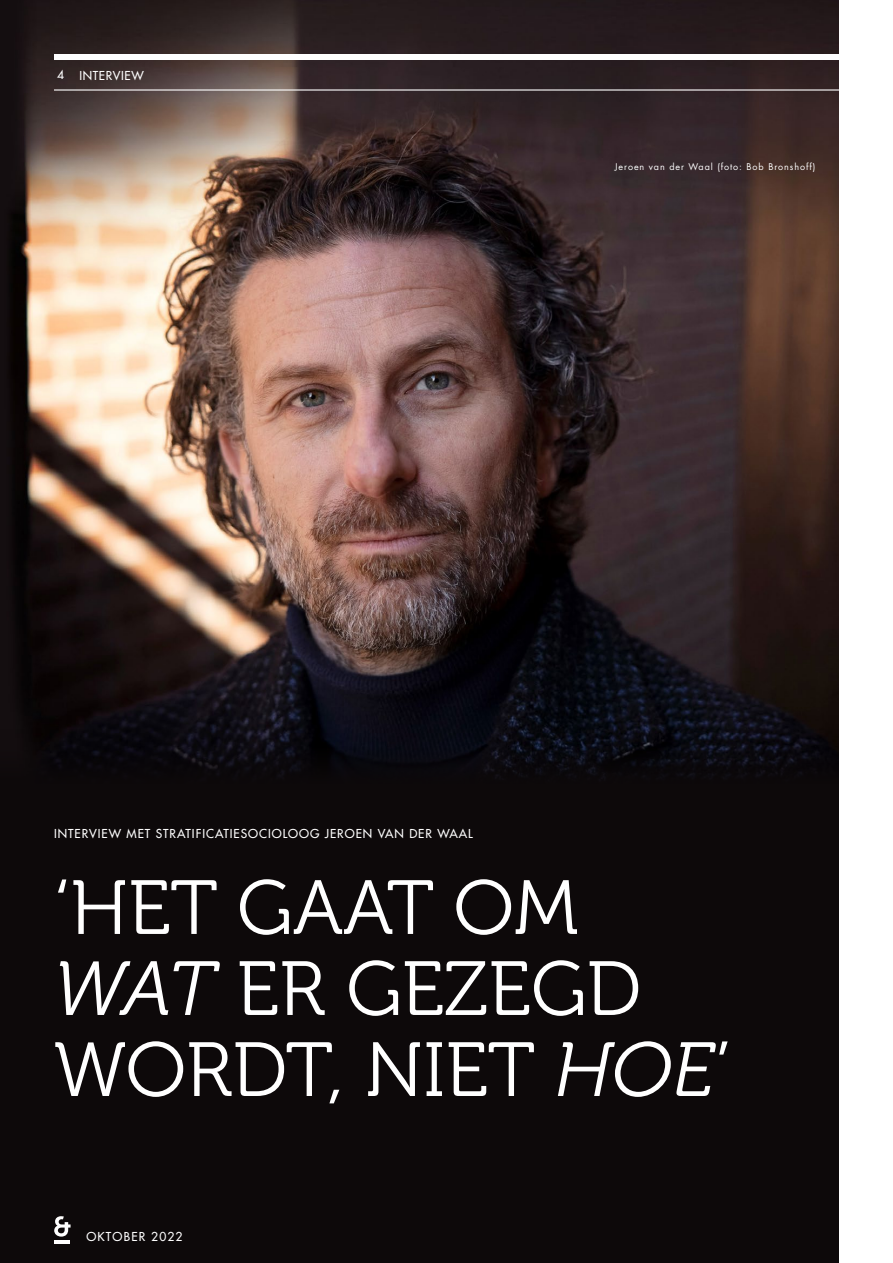
<style>
.page{position:relative;width:893px;height:1263px;background:#fff}
.page>*{position:absolute;margin:0;border:0;box-sizing:border-box;transform-origin:0 0}
.t1{font:76.5px/81px "Museo 300";color:#fff}
.t2{font:500 12px "Futura Std";letter-spacing:.08em;color:#fff}
.t3{font:500 12px "Futura Std";letter-spacing:.1em;color:#fff}
.t4{font:500 12px "Futura Std";letter-spacing:.05em;color:#fff}
.t5{font:9px "Futura Std";letter-spacing:.1em;color:#fff}
.s1{font-style:italic}
</style>
<div class="page">
<img style="left:0;top:0;width:839px;height:729px">
<div style="left:54px;top:54px;width:785px;height:6px;background:#fff"></div>
<hr style="left:54px;top:89px;width:785px;height:2px;background:#fff">
<div style="left:0;top:729px;width:839px;height:534px;background:#0d090a"></div>
<hr style="left:54px;top:1241px;width:15px;height:3px;background:#fff">
<svg style="left:54px;top:1216px;width:17px;height:20px"></svg>
<p class="t2" style="left:57px;top:67px;width:8px">4</p>
<p class="t4" style="left:79px;top:68px;width:66px">INTERVIEW</p>
<p class="t5" style="left:615px;top:160px;width:202px">Jeroen van der Waal (foto: Bob Bronshoff)</p>
<p class="t2" style="left:54px;top:826px;width:420px">INTERVIEW MET STRATIFICATIESOCIOLOOG JEROEN VAN DER WAAL</p>
<h1 class="t1" style="left:54px;top:869px;width:679px">‘HET GAAT OM<br><span class="s1">WAT</span> ER GEZEGD<br>WORDT, NIET <span class="s1">HOE</span>’</h1>
<p class="t3" style="left:86px;top:1229px;width:98px">OKTOBER 2022</p>
</div>
